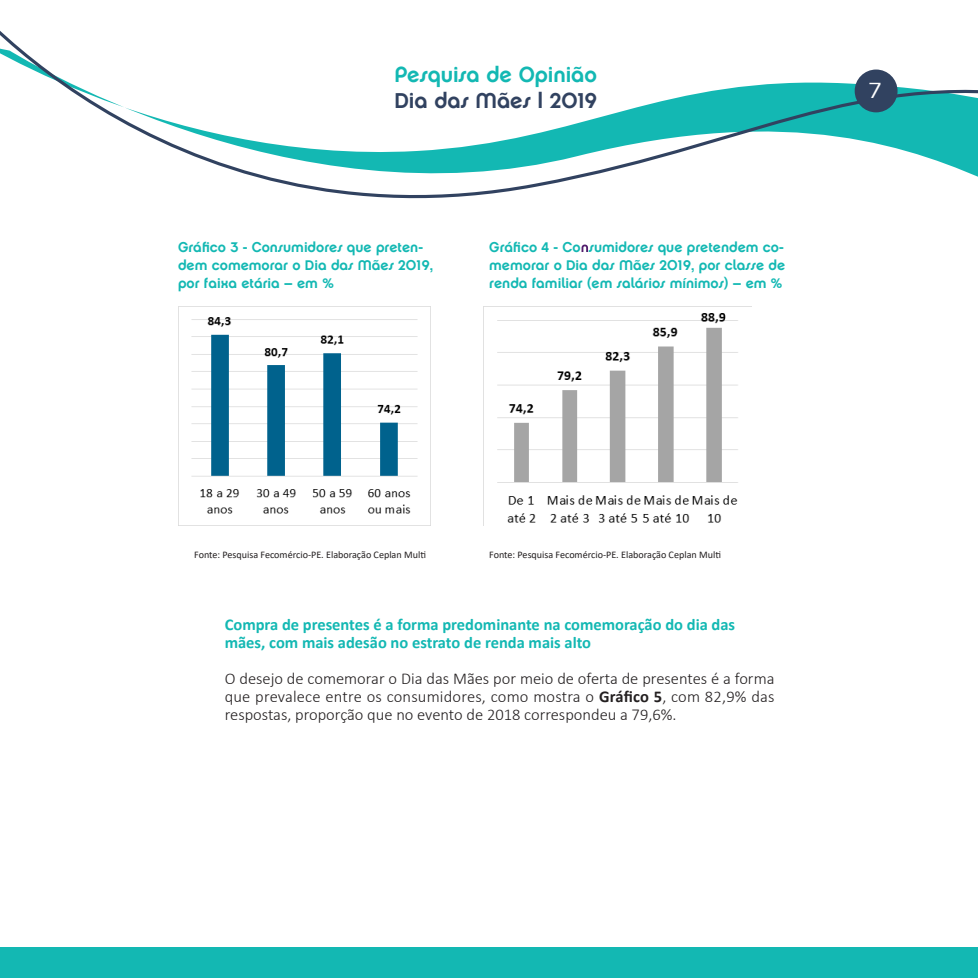
<style>
.page{position:relative;width:978px;height:978px;background:#fff}
.page>*{position:absolute;margin:0;border:0;box-sizing:border-box;transform-origin:0 0}
.t1{font:21.6px "Chalet New York Nineteen Seventy";letter-spacing:-.005em;color:#13b8b3}
.t2{font:21.6px "Chalet New York Nineteen Seventy";letter-spacing:-.005em;color:#314260}
.t3{font:21.6px "Comercio Sans";color:#fff}
.corpoParagrafo{font:300 16.5px/18px "Calibri";color:#231f20;text-align:justify}
.corpoParagrafo-2{font:700 16.5px/18px "Calibri";color:#13b8b3}
.Estilo_de_parágrafo{font:14.1px/18px "Chalet New York Nineteen Seventy";color:#13b8b3}
.corpoParagrafo-3{font:10.05px "Calibri";color:#231f20}
.s1{color:#fff}
.s2{font-weight:700}
</style>
<div class="page">
<div style="left:0;top:947px;width:978px;height:31px;background:#13b8b3"></div>
<svg style="left:0;top:31px;width:978px;height:168px"></svg>
<div style="left:855px;top:70px;width:43px;height:42px;background:#314260;border-radius:50%"></div>
<img style="left:178px;top:306px;width:252px;height:219px">
<img style="left:483px;top:306px;width:269px;height:219px">
<h1 class="t1" style="left:394px;top:61px;width:204px">Pesquisa de Opinião</h1>
<h1 class="t2" style="left:394px;top:87px;width:204px">Dia das Mães | 2019</h1>
<p class="Estilo_de_parágrafo" style="left:178px;top:238px;width:257px">Gráfico 3 - Consumidores que preten&shy;dem comemorar o Dia das Mães 2019, por faixa etária – em %</p>
<p class="Estilo_de_parágrafo" style="left:489px;top:238px;width:297px;text-align:justify">Gráfico 4 - Co<span class="s1">n</span>sumidores que pretendem co&shy;memorar o Dia das Mães 2019, por classe de renda familiar (em salários mínimos) – em %</p>
<h1 class="t3" style="left:868px;top:79px;width:16px">7</h1>
<p class="corpoParagrafo-3" style="left:194px;top:548px;width:233px">Fonte: Pesquisa Fecomércio-PE. Elaboração Ceplan Multi</p>
<p class="corpoParagrafo-3" style="left:489px;top:548px;width:233px">Fonte: Pesquisa Fecomércio-PE. Elaboração Ceplan Multi</p>
<p class="corpoParagrafo-2" style="left:225px;top:615px;width:512px">Compra de presentes é a forma predominante na comemoração do dia das mães, com mais adesão no estrato de renda mais alto</p>
<p class="corpoParagrafo" style="left:225px;top:669px;width:551px">O desejo de comemorar o Dia das Mães por meio de oferta de presentes é a forma que prevalece entre os consumidores, como mostra o <span class="s2">Gráfico 5</span>, com 82,9% das respostas, proporção que no evento de 2018 correspondeu a 79,6%.</p>
</div>
